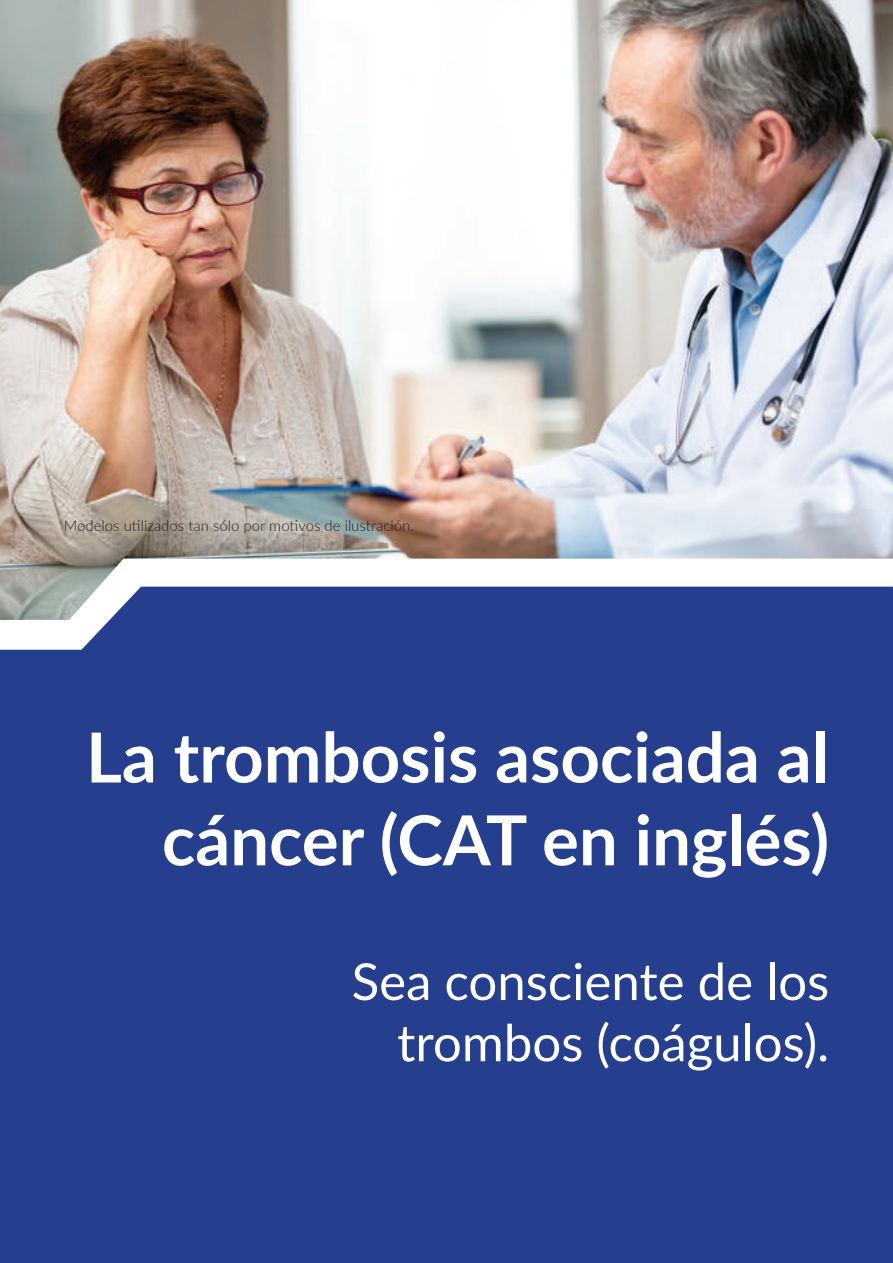
<style>
.page{position:relative;width:893px;height:1263px;background:#253f8e}
.page>*{position:absolute;margin:0;border:0;box-sizing:border-box;transform-origin:0 0}
.t1{font:700 69px/82.8px "Lato";color:#fff;text-align:right}
.t2{font:51px/61.2px "Lato";color:#fff;text-align:right}
.t3{font:300 15px "Lato";color:#231f20}
</style>
<div class="page">
<img style="left:0;top:0;width:893px;height:559px">
<svg style="left:0;top:559px;width:893px;height:91px"></svg>
<p class="t3" style="left:64px;top:515px;width:352px">Modelos utilizados tan sólo por motivos de ilustración.</p>
<h1 class="t1" style="left:86px;top:713px;width:745px">La trombosis asociada al cáncer (CAT en inglés)</h1>
<h2 class="t2" style="left:352px;top:949px;width:479px">Sea consciente de los trombos (coágulos).</h2>
</div>
